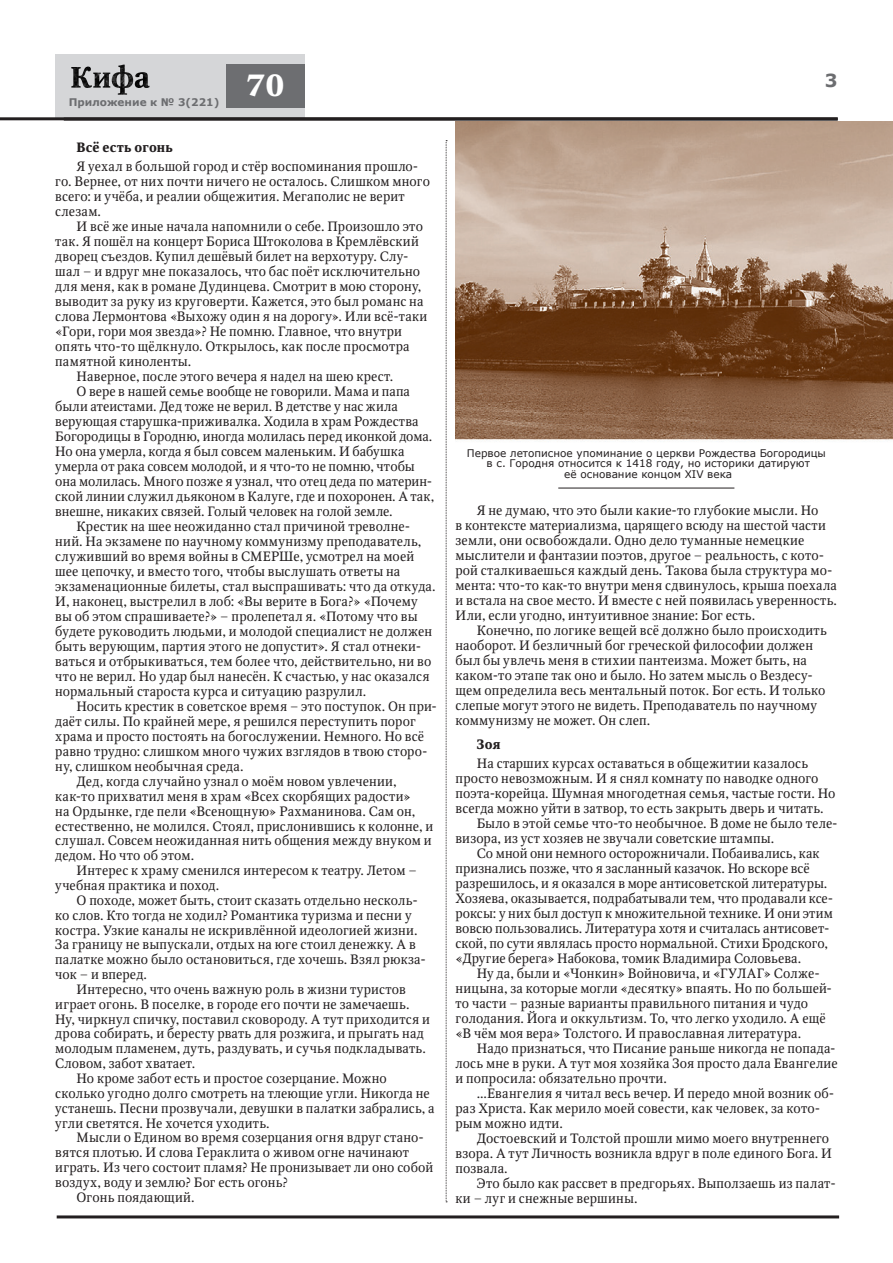
<style>
.page{position:relative;width:893px;height:1263px;background:#fff}
.page>*{position:absolute;margin:0;border:0;box-sizing:border-box;transform-origin:0 0}
.t1{font:700 30.6px "Octava C";color:#fff}
.t2{font:700 18px "Verdana";color:#6c6d70}
.текст{font:13.5px/15px "Octava C";letter-spacing:.015em;color:#231f20}
.текст-2{font:700 13.5px "Octava C";letter-spacing:.01em;color:#231f20}
.подпись{font:10.5px/10.5px "Verdana";color:#231f20;text-align:center}
.t3{font:700 10.5px "Verdana";color:#6c6d70}
</style>
<div class="page">
<div style="left:55px;top:55px;width:250px;height:63px;background:#d5d6d8"></div>
<hr style="left:0;top:117px;width:838px;height:3px;background:#231f20">
<div style="left:227px;top:65px;width:78px;height:43px;background:#6d6e71"></div>
<img style="left:71px;top:65px;width:79px;height:30px">
<hr style="left:57px;top:1215px;width:782px;height:3px;background:#231f20">
<hr style="left:64px;top:118px;width:774px;height:3px;background:#231f20">
<img style="left:455px;top:121px;width:438px;height:320px">
<hr style="left:558px;top:488px;width:176px;height:1px;background:#231f20">
<svg style="left:446px;top:140px;width:1px;height:1062px"></svg>
<p class="t3" style="left:69px;top:95px;width:152px">Приложение к № 3(221)</p>
<p class="t1" style="left:247px;top:68px;width:39px">70</p>
<p class="t2" style="left:825px;top:67px;width:14px">3</p>
<p class="текст-2" style="left:77px;top:140px;width:98px">Всё есть огонь</p>
<p class="текст" style="left:55px;top:159px;width:376px;text-indent:21px">Я уехал в большой город и стёр воспоминания прошло&shy;го. Вернее, от них почти ничего не осталось. Слишком много всего: и учёба, и реалии общежития. Мегаполис не верит слезам.</p>
<p class="текст" style="left:55px;top:219px;width:374px;text-indent:21px">И всё же иные начала напомнили о себе. Произошло это так. Я пошёл на концерт Бориса Штоколова в Кремлёвский дворец съездов. Купил дешёвый билет на верхотуру. Слу&shy;шал – и вдруг мне показалось, что бас поёт исключительно для меня, как в романе Дудинцева. Смотрит в мою сторону, выводит за руку из круговерти. Кажется, это был романс на слова Лермонтова «Выхожу один я на дорогу». Или всё-таки «Гори, гори моя звезда»? Не помню. Главное, что внутри опять что-то щёлкнуло. Открылось, как после просмотра памятной киноленты.</p>
<p class="текст" style="left:77px;top:369px;width:318px">Наверное, после этого вечера я надел на шею крест.</p>
<p class="текст" style="left:55px;top:384px;width:380px;text-indent:21px">О вере в нашей семье вообще не говорили. Мама и папа были атеистами. Дед тоже не верил. В детстве у нас жила верующая старушка-приживалка. Ходила в храм Рождества Богородицы в Городню, иногда молилась перед иконкой дома.<br>Но она умерла, когда я был совсем маленьким. И бабушка умерла от рака совсем молодой, и я что-то не помню, чтобы она молилась. Много позже я узнал, что отец деда по материн&shy;ской линии служил дьяконом в Калуге, где и похоронен. А так, внешне, никаких связей. Голый человек на голой земле.</p>
<p class="текст" style="left:55px;top:519px;width:382px;text-indent:21px">Крестик на шее неожиданно стал причиной треволне&shy;ний. На экзамене по научному коммунизму преподаватель, служивший во время войны в СМЕРШе, усмотрел на моей шее цепочку, и вместо того, чтобы выслушать ответы на экзаменационные билеты, стал выспрашивать: что да откуда.<br>И, наконец, выстрелил в лоб: «Вы верите в Бога?» «Почему вы об этом спрашиваете?» – пролепетал я. «Потому что вы будете руководить людьми, и молодой специалист не должен быть верующим, партия этого не допустит». Я стал отнеки&shy;ваться и отбрыкиваться, тем более что, действительно, ни во что не верил. Но удар был нанесён. К счастью, у нас оказался нормальный староста курса и ситуацию разрулил.</p>
<p class="текст" style="left:55px;top:699px;width:383px;text-indent:21px">Носить крестик в советское время – это поступок. Он при&shy;даёт силы. По крайней мере, я решился переступить порог храма и просто постоять на богослужении. Немного. Но всё равно трудно: слишком много чужих взглядов в твою сторо&shy;ну, слишком необычная среда.</p>
<p class="текст" style="left:55px;top:774px;width:380px;text-indent:21px">Дед, когда случайно узнал о моём новом увлечении, как-то прихватил меня в храм «Всех скорбящих радости»<br>на Ордынке, где пели «Всенощную» Рахманинова. Сам он, естественно, не молился. Стоял, прислонившись к колонне, и слушал. Совсем неожиданная нить общения между внуком и дедом. Но что об этом.</p>
<p class="текст" style="left:55px;top:863px;width:363px;text-indent:21px">Интерес к храму сменился интересом к театру. Летом – учебная практика и поход.</p>
<p class="текст" style="left:55px;top:893px;width:372px;text-indent:21px">О походе, может быть, стоит сказать отдельно несколь&shy;ко слов. Кто тогда не ходил? Романтика туризма и песни у костра. Узкие каналы не искривлённой идеологией жизни.<br>За границу не выпускали, отдых на юге стоил денежку. А в палатке можно было остановиться, где хочешь. Взял рюкза&shy;чок – и вперед.</p>
<p class="текст" style="left:55px;top:982px;width:376px;text-indent:21px">Интересно, что очень важную роль в жизни туристов играет огонь. В поселке, в городе его почти не замечаешь.<br>Ну, чиркнул спичку, поставил сковороду. А тут приходится и дрова собирать, и бересту рвать для розжига, и прыгать над молодым пламенем, дуть, раздувать, и сучья подкладывать.<br>Словом, забот хватает.</p>
<p class="текст" style="left:55px;top:1071px;width:381px;text-indent:21px">Но кроме забот есть и простое созерцание. Можно сколько угодно долго смотреть на тлеющие угли. Никогда не устанешь. Песни прозвучали, девушки в палатки забрались, а угли светятся. Не хочется уходить.</p>
<p class="текст" style="left:55px;top:1131px;width:380px;text-indent:21px">Мысли о Едином во время созерцания огня вдруг стано&shy;вятся плотью. И слова Гераклита о живом огне начинают играть. Из чего состоит пламя? Не пронизывает ли оно собой воздух, воду и землю? Бог есть огонь?</p>
<p class="текст" style="left:77px;top:1190px;width:120px">Огонь поядающий.</p>
<p class="подпись" style="left:467px;top:447px;width:360px">Первое летописное упоминание о церкви Рождества Богородицы в с. Городня относится к 1418 году, но историки датируют<br>её основание концом XIV века</p>
<p class="текст" style="left:455px;top:503px;width:383px;text-indent:21px">Я не думаю, что это были какие-то глубокие мысли. Но<br>в контексте материализма, царящего всюду на шестой части земли, они освобождали. Одно дело туманные немецкие мыслители и фантазии поэтов, другое – реальность, с кото&shy;рой сталкиваешься каждый день. Такова была структура мо&shy;мента: что-то как-то внутри меня сдвинулось, крыша поехала и встала на свое место. И вместе с ней появилась уверенность.<br>Или, если угодно, интуитивное знание: Бог есть.</p>
<p class="текст" style="left:455px;top:623px;width:373px;text-indent:21px">Конечно, по логике вещей всё должно было происходить наоборот. И безличный бог греческой философии должен был бы увлечь меня в стихии пантеизма. Может быть, на каком-то этапе так оно и было. Но затем мысль о Вездесу&shy;щем определила весь ментальный поток. Бог есть. И только слепые могут этого не видеть. Преподаватель по научному коммунизму не может. Он слеп.</p>
<p class="текст-2" style="left:477px;top:736px;width:25px">Зоя</p>
<p class="текст" style="left:455px;top:756px;width:381px;text-indent:21px">На старших курсах оставаться в общежитии казалось просто невозможным. И я снял комнату по наводке одного поэта-корейца. Шумная многодетная семья, частые гости. Но всегда можно уйти в затвор, то есть закрыть дверь и читать.</p>
<p class="текст" style="left:455px;top:816px;width:384px;text-indent:21px">Было в этой семье что-то необычное. В доме не было теле&shy;визора, из уст хозяев не звучали советские штампы.</p>
<p class="текст" style="left:455px;top:846px;width:379px;text-indent:21px">Со мной они немного осторожничали. Побаивались, как признались позже, что я засланный казачок. Но вскоре всё разрешилось, и я оказался в море антисоветской литературы.<br>Хозяева, оказывается, подрабатывали тем, что продавали ксе&shy;роксы: у них был доступ к множительной технике. И они этим вовсю пользовались. Литература хотя и считалась антисовет&shy;ской, по сути являлась просто нормальной. Стихи Бродского, «Другие берега» Набокова, томик Владимира Соловьева.</p>
<p class="текст" style="left:455px;top:966px;width:378px;text-indent:21px">Ну да, были и «Чонкин» Войновича, и «ГУЛАГ» Солже&shy;ницына, за которые могли «десятку» впаять. Но по большей&shy;то части – разные варианты правильного питания и чудо голодания. Йога и оккультизм. То, что легко уходило. А ещё «В чём моя вера» Толстого. И православная литература.</p>
<p class="текст" style="left:455px;top:1041px;width:384px;text-indent:21px">Надо признаться, что Писание раньше никогда не попада&shy;лось мне в руки. А тут моя хозяйка Зоя просто дала Евангелие и попросила: обязательно прочти.</p>
<p class="текст" style="left:455px;top:1086px;width:380px;text-indent:21px">...Евангелия я читал весь вечер. И передо мной возник об&shy;раз Христа. Как мерило моей совести, как человек, за кото&shy;рым можно идти.</p>
<p class="текст" style="left:455px;top:1131px;width:378px;text-indent:21px">Достоевский и Толстой прошли мимо моего внутреннего взора. А тут Личность возникла вдруг в поле единого Бога. И позвала.</p>
<p class="текст" style="left:455px;top:1176px;width:382px;text-indent:21px">Это было как рассвет в предгорьях. Выползаешь из палат&shy;ки – луг и снежные вершины.</p>
</div>
